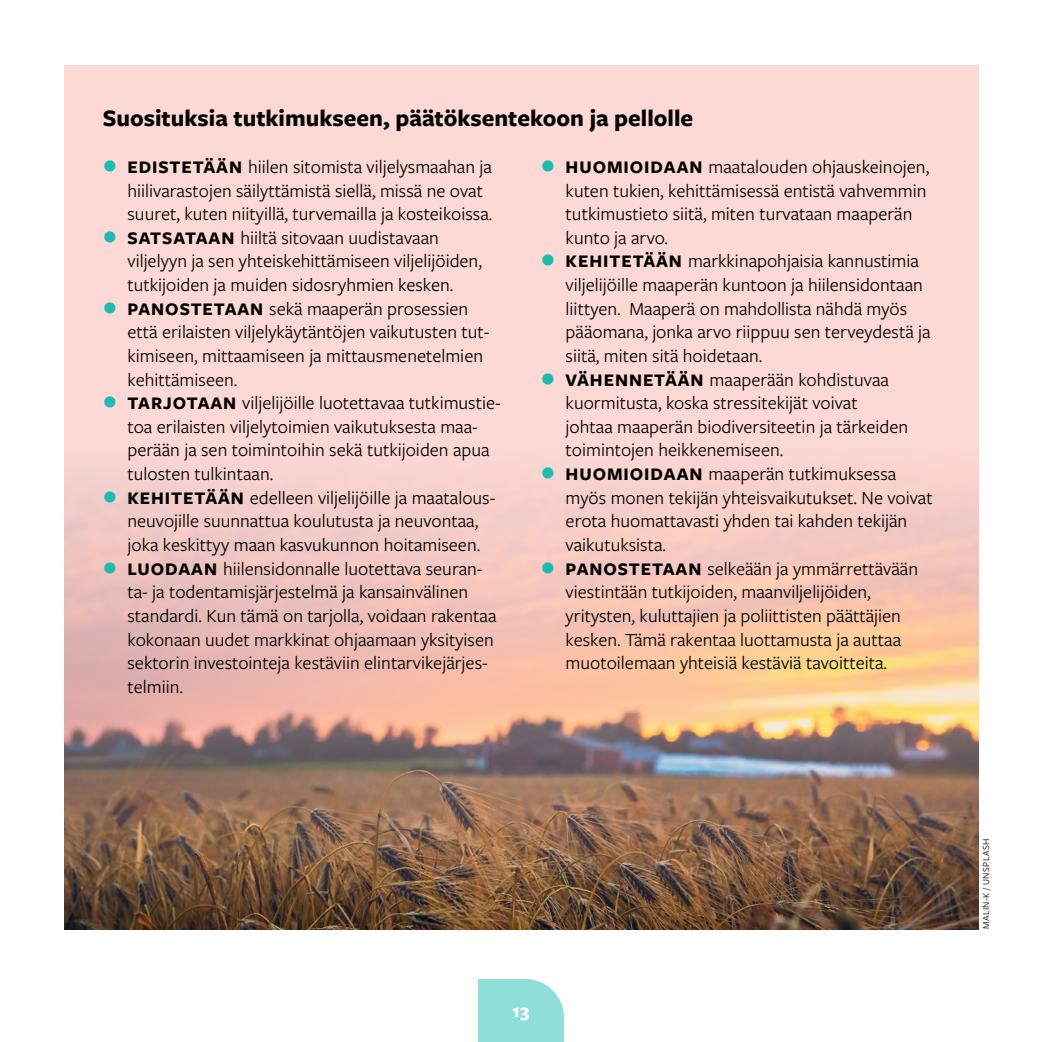
<style>
.page{position:relative;width:1042px;height:1042px;background:#fff}
.page>*{position:absolute;margin:0;border:0;box-sizing:border-box;transform-origin:0 0}
.Otsikko_2{font:700 24.5px "Freight Sans Pro";color:#000}
.t1{font:19.25px/23.6px "Freight Sans Pro";color:#000}
.t2{font:700 19.25px "Freight Sans Pro";color:#fff}
.Kuvaaja{font:9.62px "Freight Sans Pro";letter-spacing:.04em;color:#000}
.s1{font-weight:700;font-size:18.38px}
</style>
<div class="page">
<div style="left:65px;top:65px;width:914px;height:864px;background:#fcd9d4"></div>
<img style="left:65px;top:484px;width:914px;height:445px">
<div style="left:478px;top:979px;width:86px;height:63px;background:#8fddd8"></div>
<svg style="left:104px;top:491px;width:11px;height:11px"></svg>
<svg style="left:104px;top:562px;width:11px;height:11px"></svg>
<svg style="left:542px;top:562px;width:11px;height:11px"></svg>
<p class="Otsikko_2" style="left:103px;top:101px;width:592px">Suosituksia tutkimukseen, päätöksentekoon ja pellolle</p>
<p class="t1" style="left:127px;top:154px;width:366px"><span class="s1">EDISTETÄÄN</span> hiilen sitomista viljelysmaahan ja hiilivarastojen säilyttämistä siellä, missä ne ovat suuret, kuten niityillä, turvemailla ja kosteikoissa.</p>
<p class="t1" style="left:127px;top:225px;width:356px"><span class="s1">SATSATAAN</span> hiiltä sitovaan uudistavaan viljelyyn ja sen yhteiskehittämiseen viljelijöiden, tutkijoiden ja muiden sidosryhmien kesken.</p>
<p class="t1" style="left:127px;top:296px;width:363px"><span class="s1">PANOSTETAAN</span> sekä maaperän prosessien että erilaisten viljelykäytäntöjen vaikutusten tut&shy;kimiseen, mittaamiseen ja mittausmenetelmien kehittämiseen.</p>
<p class="t1" style="left:127px;top:390px;width:375px"><span class="s1">TARJOTAAN</span> viljelijöille luotettavaa tutkimustie&shy;toa erilaisten viljelytoimien vaikutuksesta maa&shy;perään ja sen toimintoihin sekä tutkijoiden apua tulosten tulkintaan.</p>
<p class="t1" style="left:127px;top:485px;width:369px"><span class="s1">KEHITETÄÄN</span> edelleen viljelijöille ja maatalous&shy;neuvojille suunnattua koulutusta ja neuvontaa, joka keskittyy maan kasvukunnon hoitamiseen.</p>
<p class="t1" style="left:127px;top:556px;width:370px"><span class="s1">LUODAAN</span> hiilensidonnalle luotettava seuran&shy;ta- ja todentamisjärjestelmä ja kansainvälinen standardi. Kun tämä on tarjolla, voidaan rakentaa kokonaan uudet markkinat ohjaamaan yksityisen sektorin investointeja kestäviin elintarvikejärjes&shy;telmiin.</p>
<p class="t1" style="left:566px;top:154px;width:365px"><span class="s1">HUOMIOIDAAN</span> maatalouden ohjauskeinojen, kuten tukien, kehittämisessä entistä vahvemmin tutkimustieto siitä, miten turvataan maaperän kunto ja arvo.</p>
<p class="t1" style="left:566px;top:249px;width:366px"><span class="s1">KEHITETÄÄN</span> markkinapohjaisia kannustimia viljelijöille maaperän kuntoon ja hiilensidontaan liittyen. Maaperä on mahdollista nähdä myös pääomana, jonka arvo riippuu sen terveydestä ja siitä, miten sitä hoidetaan.</p>
<p class="t1" style="left:566px;top:367px;width:344px"><span class="s1">VÄHENNETÄÄN</span> maaperään kohdistuvaa kuormitusta, koska stressitekijät voivat johtaa maaperän biodiversiteetin ja tärkeiden toimintojen heikkenemiseen.</p>
<p class="t1" style="left:566px;top:461px;width:369px"><span class="s1">HUOMIOIDAAN</span> maaperän tutkimuksessa myös monen tekijän yhteisvaikutukset. Ne voivat erota huomattavasti yhden tai kahden tekijän vaikutuksista.</p>
<p class="t1" style="left:566px;top:556px;width:354px"><span class="s1">PANOSTETAAN</span> selkeään ja ymmärrettävään viestintään tutkijoiden, maanviljelijöiden, yritysten, kuluttajien ja poliittisten päättäjien kesken. Tämä rakentaa luottamusta ja auttaa muotoilemaan yhteisiä kestäviä tavoitteita.</p>
<p class="t2" style="left:513px;top:997px;width:18px">13</p>
<p class="Kuvaaja" style="left:980px;top:929px;width:92px;rotate:-90deg">MALIN-K / UNSPLASH</p>
</div>
